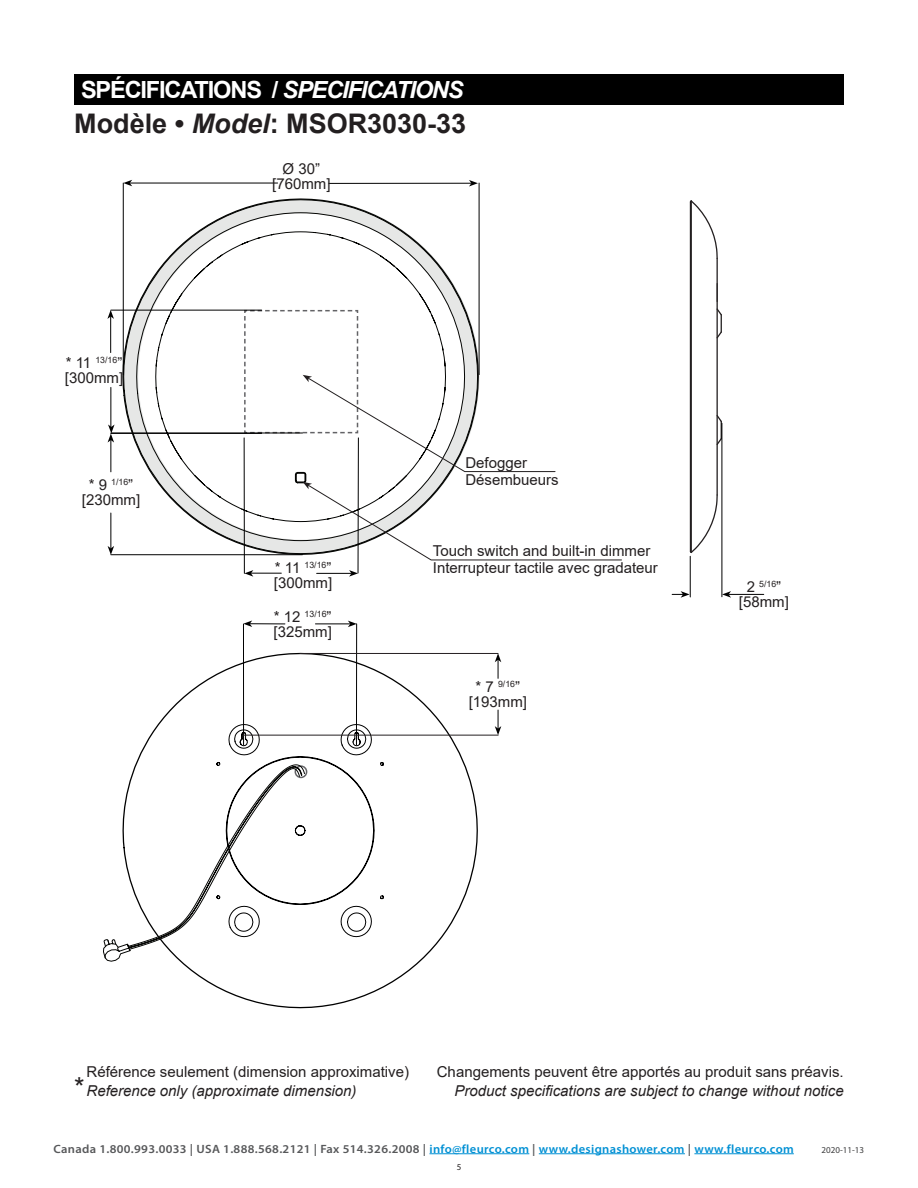
<style>
.page{position:relative;width:918px;height:1188px;background:#fff}
.page>*{position:absolute;margin:0;border:0;box-sizing:border-box;transform-origin:0 0}
.t1{font:700 27px "Arial";color:#231f20}
.Instructions_Body_Te{font:27px "Arial";color:#231f20}
.t2{font:700 23.7px "Arial";letter-spacing:-.05em;color:#fff}
.Instructions_Body_Te-2{font:15px "Arial";color:#231f20}
.Instructions_Body_Te-3{font:italic 15px "Arial";color:#231f20}
.text{font:15px "Arial";color:#231f20}
.t3{font:600 12px "Myriad Pro";letter-spacing:.025em;color:#57585a;scale:1.05 1}
.t4{font:9px "Myriad Pro";color:#3e3e3f}
.t5{font:9px "Myriad Pro";color:#231f20}
.text-2{font:8.7px "Arial";color:#231f20}
.s1{font-style:italic}
.s2{font-size:15px}
.s3{color:#0090d4}
</style>
<div class="page">
<svg style="left:716px;top:414px;width:6px;height:32px"></svg>
<hr style="left:717px;top:258px;width:1px;height:237px;background:#231f20">
<hr style="left:691px;top:201px;width:1px;height:351px;background:#231f20">
<hr style="left:690px;top:202px;width:1px;height:350px;background:#231f20">
<svg style="left:689px;top:200px;width:29px;height:60px"></svg>
<svg style="left:689px;top:494px;width:29px;height:59px"></svg>
<svg style="left:716px;top:283px;width:6px;height:57px"></svg>
<svg style="left:122px;top:198px;width:357px;height:357px"></svg>
<svg style="left:158px;top:652px;width:321px;height:357px"></svg>
<svg style="left:303px;top:482px;width:319px;height:78px"></svg>
<hr style="left:690px;top:556px;width:1px;height:41px;background:#000">
<hr style="left:722px;top:423px;width:1px;height:174px;background:#000">
<hr style="left:729px;top:594px;width:35px;height:1px;background:#000">
<svg style="left:722px;top:591px;width:9px;height:7px"></svg>
<svg style="left:672px;top:591px;width:18px;height:7px"></svg>
<hr style="left:123px;top:183px;width:1px;height:192px;background:#000">
<hr style="left:479px;top:183px;width:1px;height:192px;background:#000">
<hr style="left:130px;top:183px;width:148px;height:1px;background:#000">
<svg style="left:123px;top:180px;width:9px;height:6px"></svg>
<hr style="left:329px;top:183px;width:142px;height:1px;background:#000">
<svg style="left:469px;top:180px;width:9px;height:6px"></svg>
<hr style="left:243px;top:624px;width:1px;height:121px;background:#000">
<hr style="left:356px;top:624px;width:1px;height:121px;background:#000">
<hr style="left:250px;top:623px;width:35px;height:1px;background:#000">
<svg style="left:243px;top:620px;width:9px;height:7px"></svg>
<hr style="left:315px;top:624px;width:35px;height:1px;background:#000">
<svg style="left:348px;top:621px;width:9px;height:6px"></svg>
<hr style="left:300px;top:653px;width:198px;height:1px;background:#241f21">
<hr style="left:243px;top:735px;width:255px;height:1px;background:#241f21">
<svg style="left:495px;top:710px;width:6px;height:25px"></svg>
<svg style="left:495px;top:653px;width:6px;height:25px"></svg>
<svg style="left:243px;top:309px;width:312px;height:163px"></svg>
<hr style="left:111px;top:554px;width:191px;height:1px;background:#000">
<hr style="left:111px;top:513px;width:1px;height:35px;background:#000">
<svg style="left:108px;top:546px;width:6px;height:9px"></svg>
<hr style="left:111px;top:440px;width:1px;height:32px;background:#000">
<svg style="left:103px;top:724px;width:281px;height:238px"></svg>
<hr style="left:244px;top:438px;width:1px;height:135px;background:#000">
<hr style="left:358px;top:438px;width:1px;height:135px;background:#000">
<hr style="left:249px;top:573px;width:32px;height:1px;background:#000">
<svg style="left:244px;top:570px;width:9px;height:7px"></svg>
<hr style="left:317px;top:573px;width:34px;height:1px;background:#000">
<svg style="left:349px;top:570px;width:9px;height:7px"></svg>
<hr style="left:111px;top:433px;width:191px;height:1px;background:#000">
<hr style="left:111px;top:310px;width:151px;height:1px;background:#000">
<hr style="left:111px;top:387px;width:1px;height:40px;background:#000">
<svg style="left:108px;top:424px;width:7px;height:19px"></svg>
<hr style="left:110px;top:316px;width:1px;height:37px;background:#000">
<svg style="left:107px;top:310px;width:7px;height:9px"></svg>
<hr style="left:429px;top:1153px;width:100px;height:1px;background:#0090d4">
<hr style="left:539px;top:1153px;width:146px;height:1px;background:#0090d4">
<hr style="left:694px;top:1153px;width:100px;height:1px;background:#0090d4">
<div style="left:74px;top:74px;width:770px;height:31px;background:#000"></div>
<p class="t2" style="left:81px;top:73px;width:384px">SPÉCIFICATIONS / <span class="s1">SPECIFICATIONS</span></p>
<p class="t1" style="left:74px;top:104px;width:394px">Modèle • <span class="s1">Model</span>: MSOR3030-33</p>
<p class="text-2" style="left:66px;top:354px;width:58px"><span class="s2">* 11</span> 13/16<span class="s2">”</span></p>
<p class="text" style="left:65px;top:367px;width:60px">[300mm]</p>
<p class="text-2" style="left:89px;top:476px;width:46px"><span class="s2">* 9</span> 1/16<span class="s2">”</span></p>
<p class="text" style="left:82px;top:489px;width:60px">[230mm]</p>
<p class="text" style="left:283px;top:158px;width:39px">Ø 30”</p>
<p class="text" style="left:272px;top:173px;width:60px">[760mm]</p>
<p class="Instructions_Body_Te-2" style="left:465px;top:452px;width:63px">Defogger</p>
<p class="Instructions_Body_Te-2" style="left:465px;top:469px;width:95px">Désembueurs</p>
<p class="Instructions_Body_Te-2" style="left:433px;top:540px;width:219px">Touch switch and built-in dimmer</p>
<p class="text-2" style="left:305px;top:559px;width:28px">13/16<span class="s2">”</span></p>
<p class="text" style="left:274px;top:572px;width:60px">[300mm]</p>
<p class="text" style="left:275px;top:557px;width:27px">* 11</p>
<p class="Instructions_Body_Te-2" style="left:433px;top:557px;width:227px">Interrupteur tactile avec gradateur</p>
<p class="text-2" style="left:274px;top:608px;width:59px"><span class="s2">* 12</span> 13/16<span class="s2">”</span></p>
<p class="text" style="left:273px;top:621px;width:60px">[325mm]</p>
<p class="text-2" style="left:476px;top:678px;width:46px"><span class="s2">* 7</span> 9/16<span class="s2">”</span></p>
<p class="text" style="left:469px;top:692px;width:60px">[193mm]</p>
<p class="text-2" style="left:747px;top:578px;width:36px"><span class="s2">2</span> 5/16<span class="s2">”</span></p>
<p class="text" style="left:739px;top:592px;width:52px">[58mm]</p>
<p class="Instructions_Body_Te-2" style="left:87px;top:1062px;width:324px">Référence seulement (dimension approximative)</p>
<p class="Instructions_Body_Te" style="left:74px;top:1069px;width:12px">*</p>
<p class="Instructions_Body_Te-3" style="left:87px;top:1081px;width:272px">Reference only (approximate dimension)</p>
<p class="Instructions_Body_Te-2" style="left:437px;top:1062px;width:408px">Changements peuvent être apportés au produit sans préavis.</p>
<p class="Instructions_Body_Te-3" style="left:454px;top:1081px;width:391px">Product specifications are subject to change without notice</p>
<p class="t3" style="left:54px;top:1141px;width:707px">Canada 1.800.993.0033 | USA 1.888.568.2121 | Fax 514.326.2008 | <span class="s3">info@fleurco.com</span> | <span class="s3">www.designashower.com</span> | <span class="s3">www.fleurco.com</span></p>
<p class="t4" style="left:822px;top:1144px;width:44px">2020-11-13</p>
<p class="t5" style="left:457px;top:1161px;width:6px">5</p>
</div>
